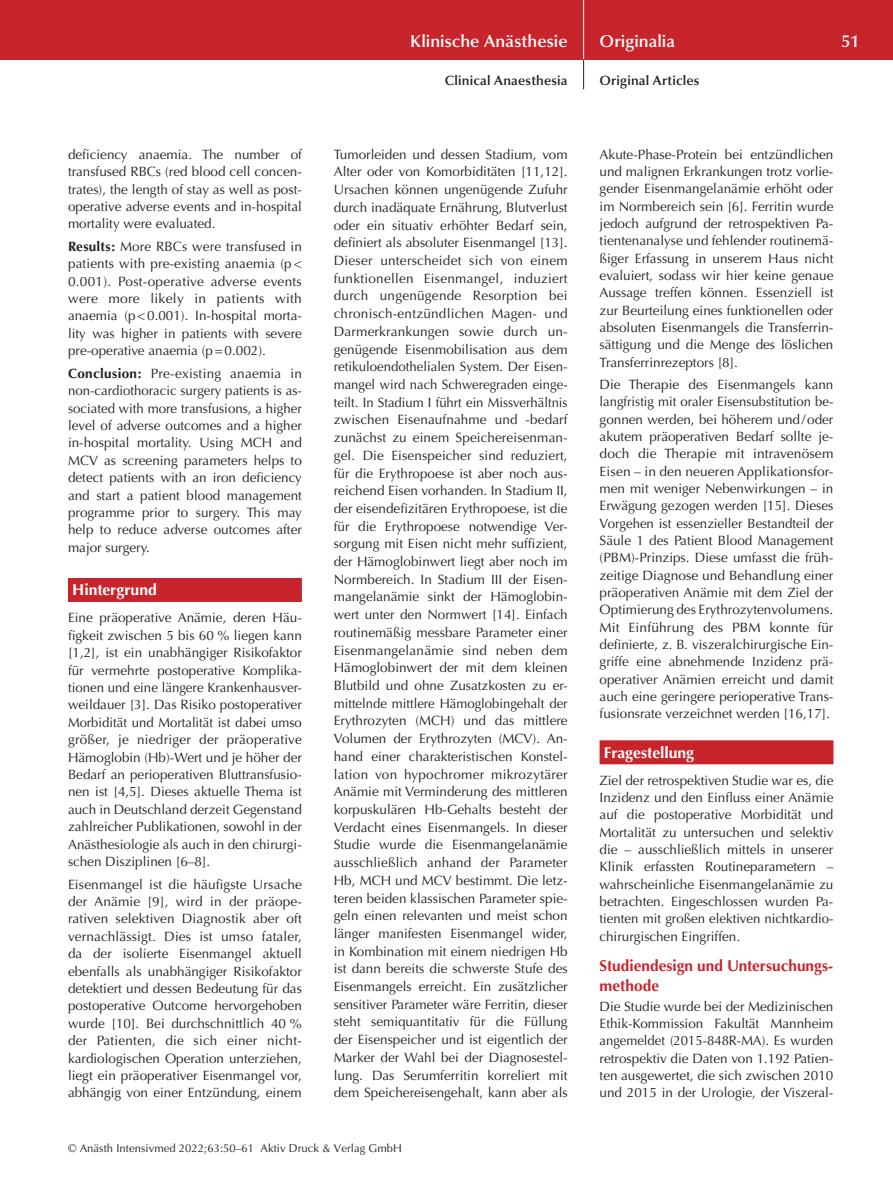
<style>
.page{position:relative;width:893px;height:1191px;background:#fff}
.page>*{position:absolute;margin:0;border:0;box-sizing:border-box;transform-origin:0 0}
.t1{font:600 17.25px "Optima";color:#fff}
.t2{font:700 15.75px/19.6px "Optima";letter-spacing:.005em;color:#c8242b}
.t3{font:700 15.75px "Optima";letter-spacing:-.005em;color:#fff}
.t4{font:13.5px/17.4px "Optima";color:#231f20;text-align:justify}
.t5{font:600 13.5px "Optima";letter-spacing:.015em;color:#231f20}
.t6{font:11.25px "Optima";letter-spacing:.005em;color:#231f20}
.s1{font-weight:700}
</style>
<div class="page">
<div style="left:0;top:0;width:893px;height:60px;background:#c8242b"></div>
<hr style="left:583px;top:0;width:1px;height:60px;background:#fff">
<svg style="left:583px;top:60px;width:1px;height:29px"></svg>
<div style="left:68px;top:578px;width:234px;height:24px;background:#c8242b"></div>
<div style="left:600px;top:740px;width:233px;height:24px;background:#c8242b"></div>
<p class="t4" style="left:68px;top:146px;width:235px">deficiency anaemia. The number of transfused RBCs (red blood cell concen&shy;trates), the length of stay as well as post&shy;operative adverse events and in-hospital mortality were evaluated.</p>
<p class="t4" style="left:68px;top:238px;width:235px"><span class="s1">Results:</span> More RBCs were transfused in patients with pre-existing anaemia (p&lt; 0.001). Post-operative adverse events were more likely in patients with anaemia (p&lt;0.001). In-hospital morta&shy;lity was higher in patients with severe pre-operative anaemia (p=0.002).</p>
<p class="t4" style="left:68px;top:365px;width:235px;text-align:left"><span class="s1">Conclusion:</span> Pre-existing anaemia in non-cardiothoracic surgery patients is as-- sociated with more transfusions, a higher level of adverse outcomes and a higher in-hospital mortality. Using MCH and MCV as screening parameters helps to detect patients with an iron deficiency and start a patient blood management programme prior to surgery. This may help to reduce adverse outcomes after major surgery.</p>
<p class="t3" style="left:72px;top:581px;width:86px">Hintergrund</p>
<p class="t4" style="left:68px;top:609px;width:235px">Eine präoperative Anämie, deren Häu&shy;figkeit zwischen 5 bis 60 % liegen kann [1,2], ist ein unabhängiger Risikofaktor für vermehrte postoperative Komplika&shy;tionen und eine längere Krankenhausver&shy;weildauer [3]. Das Risiko postoperativer Morbidität und Mortalität ist dabei umso größer, je niedriger der präoperative Hämoglobin (Hb)-Wert und je höher der Bedarf an perioperativen Bluttransfusio&shy;nen ist [4,5]. Dieses aktuelle Thema ist auch in Deutschland derzeit Gegenstand zahlreicher Publikationen, sowohl in der Anästhesiologie als auch in den chirurgi&shy;schen Disziplinen [6–8].</p>
<p class="t4" style="left:68px;top:875px;width:235px">Eisenmangel ist die häufigste Ursache der Anämie [9], wird in der präope&shy;rativen selektiven Diagnostik aber oft vernachlässigt. Dies ist umso fataler, da der isolierte Eisenmangel aktuell ebenfalls als unabhängiger Risikofaktor detektiert und dessen Bedeutung für das postoperative Outcome hervorgehoben wurde [10]. Bei durchschnittlich 40 % der Patienten, die sich einer nicht&shy;kardiologischen Operation unterziehen, liegt ein präoperativer Eisenmangel vor, abhängig von einer Entzündung, einem</p>
<p class="t1" style="left:410px;top:31px;width:159px">Klinische Anästhesie</p>
<p class="t5" style="left:445px;top:73px;width:124px">Clinical Anaesthesia</p>
<p class="t1" style="left:600px;top:31px;width:77px">Originalia</p>
<p class="t1" style="left:841px;top:31px;width:19px">51</p>
<p class="t5" style="left:600px;top:73px;width:101px">Original Articles</p>
<p class="t4" style="left:334px;top:145px;width:235px;text-align:left">Tumorleiden und dessen Stadium, vom Alter oder von Komorbiditäten [11,12].<br>Ursachen können ungenügende Zufuhr durch inadäquate Ernährung, Blutverlust oder ein situativ erhöhter Bedarf sein, definiert als absoluter Eisenmangel [13].<br>Dieser unterscheidet sich von einem funktionellen Eisenmangel, induziert durch ungenügende Resorption bei chronisch-entzündlichen Magen- und Darmerkrankungen sowie durch un&shy;genügende Eisenmobilisation aus dem retikuloendothelialen System. Der Eisen&shy;mangel wird nach Schweregraden einge-- teilt. In Stadium I führt ein Missverhältnis zwischen Eisenaufnahme und -bedarf zunächst zu einem Speichereisenman&shy;gel. Die Eisenspeicher sind reduziert, für die Erythropoese ist aber noch aus&shy;reichend Eisen vorhanden. In Stadium II, der eisendefizitären Erythropoese, ist die für die Erythropoese notwendige Ver&shy;sorgung mit Eisen nicht mehr suffizient, der Hämoglobinwert liegt aber noch im Normbereich. In Stadium III der Eisen&shy;mangelanämie sinkt der Hämoglobin&shy;wert unter den Normwert [14]. Einfach routinemäßig messbare Parameter einer Eisenmangelanämie sind neben dem Hämoglobinwert der mit dem kleinen Blutbild und ohne Zusatzkosten zu er&shy;mittelnde mittlere Hämoglobingehalt der Erythrozyten (MCH) und das mittlere Volumen der Erythrozyten (MCV). An-- hand einer charakteristischen Konstel&shy;lation von hypochromer mikrozytärer Anämie mit Verminderung des mittleren korpuskulären Hb-Gehalts besteht der Verdacht eines Eisenmangels. In dieser Studie wurde die Eisenmangelanämie ausschließlich anhand der Parameter Hb, MCH und MCV bestimmt. Die letz&shy;teren beiden klassischen Parameter spie&shy;geln einen relevanten und meist schon länger manifesten Eisenmangel wider, in Kombination mit einem niedrigen Hb ist dann bereits die schwerste Stufe des Eisenmangels erreicht. Ein zusätzlicher sensitiver Parameter wäre Ferritin, dieser steht semiquantitativ für die Füllung der Eisenspeicher und ist eigentlich der Marker der Wahl bei der Diagnosestel&shy;lung. Das Serumferritin korreliert mit dem Speichereisengehalt, kann aber als</p>
<p class="t4" style="left:600px;top:146px;width:235px">Akute-Phase-Protein bei entzündlichen und malignen Erkrankungen trotz vorlie&shy;gender Eisenmangelanämie erhöht oder im Normbereich sein [6]. Ferritin wurde jedoch aufgrund der retrospektiven Pa&shy;tientenanalyse und fehlender routinemä&shy;ßiger Erfassung in unserem Haus nicht evaluiert, sodass wir hier keine genaue Aussage treffen können. Essenziell ist zur Beurteilung eines funktionellen oder absoluten Eisenmangels die Transferrin&shy;sättigung und die Menge des löslichen Transferrinrezeptors [8].</p>
<p class="t4" style="left:600px;top:376px;width:235px;text-align:left">Die Therapie des Eisenmangels kann langfristig mit oraler Eisensubstitution be&shy;gonnen werden, bei höherem und/oder akutem präoperativen Bedarf sollte je-- doch die Therapie mit intravenösem Eisen – in den neueren Applikationsfor&shy;men mit weniger Nebenwirkungen – in Erwägung gezogen werden [15]. Dieses Vorgehen ist essenzieller Bestandteil der Säule 1 des Patient Blood Management (PBM)-Prinzips. Diese umfasst die früh&shy;zeitige Diagnose und Behandlung einer präoperativen Anämie mit dem Ziel der Optimierung des Erythrozytenvolumens.<br>Mit Einführung des PBM konnte für definierte, z. B. viszeralchirurgische Ein&shy;griffe eine abnehmende Inzidenz prä&shy;operativer Anämien erreicht und damit auch eine geringere perioperative Trans&shy;fusionsrate verzeichnet werden [16,17].</p>
<p class="t3" style="left:604px;top:743px;width:92px">Fragestellung</p>
<p class="t4" style="left:600px;top:771px;width:235px;text-align:left">Ziel der retrospektiven Studie war es, die Inzidenz und den Einfluss einer Anämie auf die postoperative Morbidität und Mortalität zu untersuchen und selektiv die – ausschließlich mittels in unserer Klinik erfassten Routineparametern – wahrscheinliche Eisenmangelanämie zu betrachten. Eingeschlossen wurden Pa-- tienten mit großen elektiven nichtkardio&shy;chirurgischen Eingriffen.</p>
<p class="t2" style="left:600px;top:956px;width:234px">Studiendesign und Untersuchungs&shy;methode</p>
<p class="t4" style="left:600px;top:997px;width:235px">Die Studie wurde bei der Medizinischen Ethik-Kommission Fakultät Mannheim angemeldet (2015-848R-MA). Es wurden retrospektiv die Daten von 1.192 Patien&shy;ten ausgewertet, die sich zwischen 2010 und 2015 in der Urologie, der Viszeral-</p>
<p class="t6" style="left:68px;top:1142px;width:335px">© Anästh Intensivmed 2022;63:50–61 Aktiv Druck &amp; Verlag GmbH</p>
</div>
